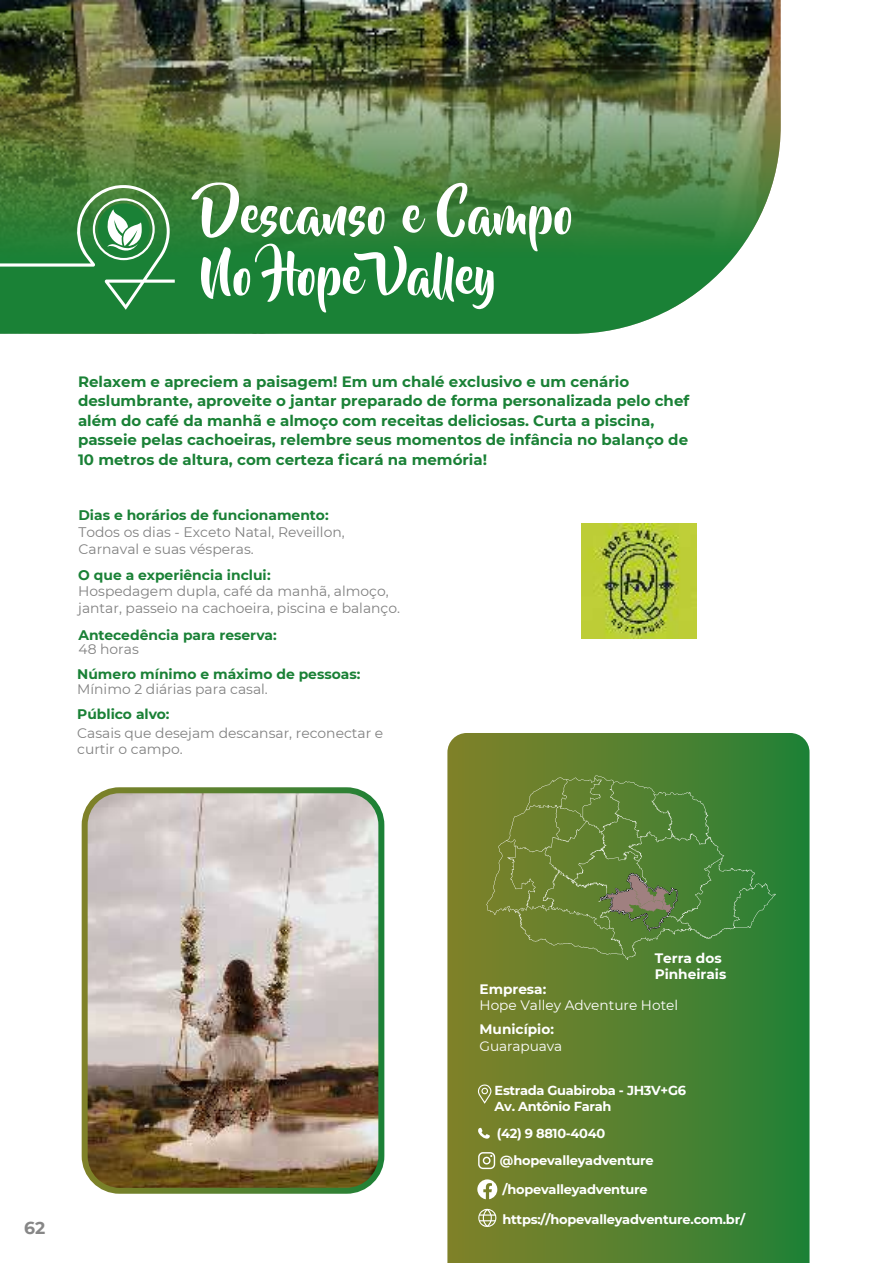
<style>
.page{position:relative;width:893px;height:1263px;background:#fff}
.page>*{position:absolute;margin:0;border:0;box-sizing:border-box;transform-origin:0 0}
.t1{font:51px/61.2px "Beyond The Mountains";color:#fff}
.t2{font:700 17.25px "Montserrat";color:#878787}
.t3{font:700 15px/19.5px "Montserrat";color:#1a8136}
.t4{font:13.95px/16.6px "Montserrat";color:#818181}
.t5{font:700 13.95px "Montserrat";color:#1a8136}
.t6{font:700 13.65px/16.5px "Montserrat";color:#fff}
.t7{font:13.65px "Montserrat";color:#fff}
.t8{font:700 13.05px/15.6px "Montserrat";letter-spacing:-.02em;color:#fff}
</style>
<div class="page">
<img style="left:89px;top:794px;width:288px;height:393px">
<img style="left:0;top:0;width:781px;height:334px">
<svg style="left:447px;top:733px;width:362px;height:530px;background:#548130"></svg>
<svg style="left:478px;top:1128px;width:12px;height:11px"></svg>
<svg style="left:478px;top:1152px;width:17px;height:17px"></svg>
<svg style="left:477px;top:1083px;width:15px;height:22px"></svg>
<div style="left:481px;top:1088px;width:7px;height:6px;border:1px solid #fff;border-radius:50%"></div>
<div style="left:82px;top:787px;width:302px;height:407px;border:6px solid #fff;border-radius:35px"></div>
<svg style="left:477px;top:1179px;width:20px;height:20px"></svg>
<svg style="left:0;top:183px;width:175px;height:127px;background:#3f8e4c"></svg>
<svg style="left:486px;top:775px;width:290px;height:185px;background:#598336"></svg>
<img style="left:581px;top:524px;width:115px;height:115px">
<svg style="left:477px;top:1208px;width:20px;height:20px"></svg>
<h1 class="t1" style="left:201px;top:186px;width:374px">Descanso e Campo<br>No Hope Valley</h1>
<p class="t3" style="left:78px;top:371px;width:613px">Relaxem e apreciem a paisagem! Em um chalé exclusivo e um cenário deslumbrante, aproveite o jantar preparado de forma personalizada pelo chef além do café da manhã e almoço com receitas deliciosas. Curta a piscina, passeie pelas cachoeiras, relembre seus momentos de infância no balanço de 10 metros de altura, com certeza ficará na memória!</p>
<p class="t5" style="left:79px;top:505px;width:252px">Dias e horários de funcionamento:</p>
<p class="t4" style="left:79px;top:524px;width:268px">Todos os dias - Exceto Natal, Reveillon,<br>Carnaval e suas vésperas.</p>
<p class="t5" style="left:78px;top:564px;width:194px">O que a experiência inclui:</p>
<p class="t4" style="left:78px;top:582px;width:323px">Hospedagem dupla, café da manhã, almoço, jantar, passeio na cachoeira, piscina e balanço.</p>
<p class="t5" style="left:78px;top:625px;width:200px">Antecedência para reserva:</p>
<p class="t4" style="left:79px;top:641px;width:62px">48 horas</p>
<p class="t5" style="left:77px;top:663px;width:285px">Número mínimo e máximo de pessoas:</p>
<p class="t4" style="left:77px;top:680px;width:192px">Mínimo 2 diárias para casal.</p>
<p class="t5" style="left:77px;top:704px;width:94px">Público alvo:</p>
<p class="t4" style="left:77px;top:724px;width:308px">Casais que desejam descansar, reconectar e curtir o campo.</p>
<p class="t2" style="left:24px;top:1215px;width:23px">62</p>
<p class="t6" style="left:655px;top:949px;width:73px">Terra dos<br>Pinheirais</p>
<p class="t6" style="left:479px;top:980px;width:68px">Empresa:</p>
<p class="t7" style="left:479px;top:996px;width:200px">Hope Valley Adventure Hotel</p>
<p class="t6" style="left:479px;top:1021px;width:76px">Município:</p>
<p class="t7" style="left:479px;top:1036px;width:84px">Guarapuava</p>
<p class="t8" style="left:495px;top:1082px;width:193px">Estrada Guabiroba - JH3V+G6<br>Av. Antônio Farah</p>
<p class="t8" style="left:497px;top:1125px;width:110px">(42) 9 8810-4040</p>
<p class="t8" style="left:500px;top:1152px;width:155px">@hopevalleyadventure</p>
<p class="t8" style="left:502px;top:1181px;width:147px">/hopevalleyadventure</p>
<p class="t8" style="left:502px;top:1210px;width:244px">https://hopevalleyadventure.com.br/</p>
</div>
